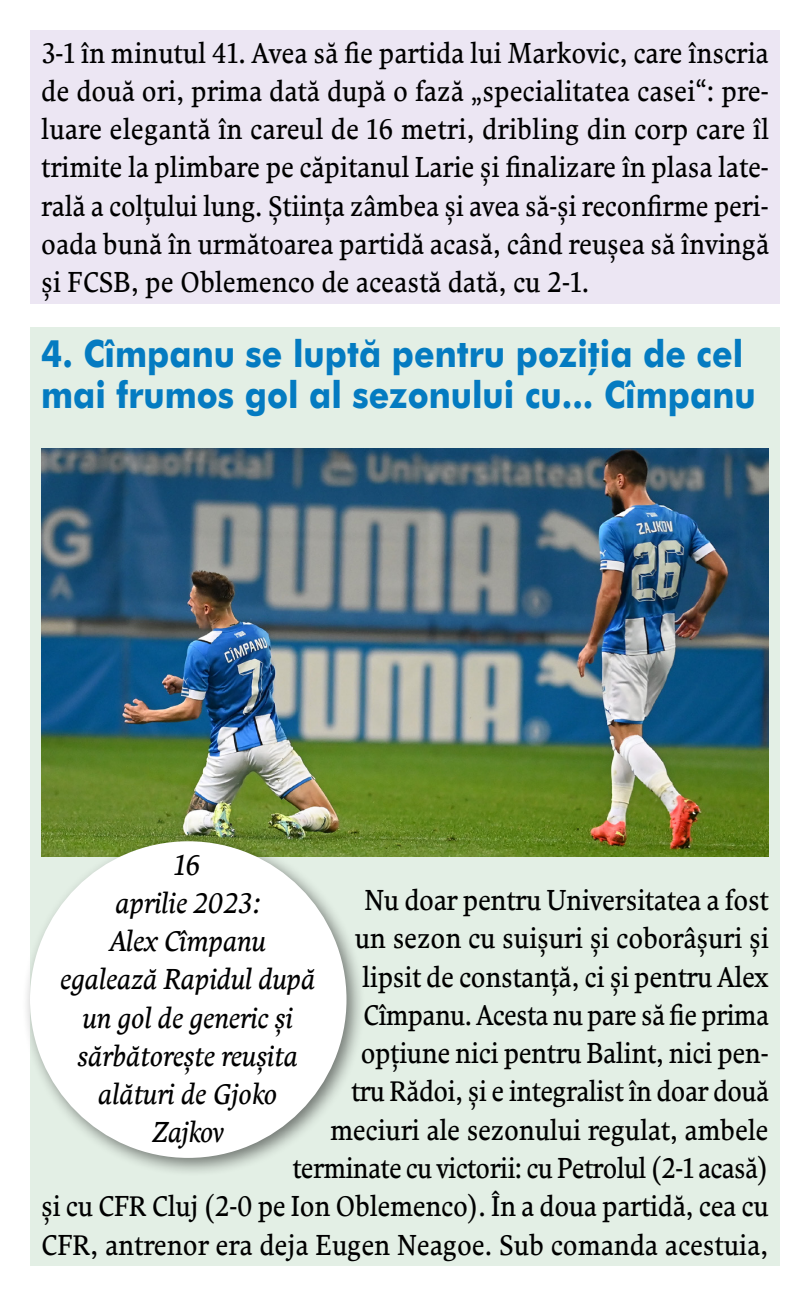
<style>
.page{position:relative;width:810px;height:1298px;background:#fff}
.page>*{position:absolute;margin:0;border:0;box-sizing:border-box;transform-origin:0 0}
.titlu_coloana{font:700 37.5px/41.2px "Futura Ro CE";color:#047bc1;scale:.9 1}
.text{font:28.5px/38.2px "Comenia Serif Pro Ro CE";letter-spacing:-.01em;color:#000;text-align:justify;scale:.9 1}
.sapou{font:italic 28.5px/38.2px "Comenia Serif Pro Ro CE";color:#000;text-align:center;scale:.9 1}
</style>
<div class="page">
<div style="left:30px;top:30px;width:750px;height:273px;background:#ece6f3"></div>
<div style="left:30px;top:327px;width:750px;height:938px;background:#e3efe5"></div>
<img style="left:41px;top:448px;width:728px;height:408px">
<div style="left:21px;top:832px;width:345px;height:345px;background:#000;opacity:.5"></div>
<div style="left:30px;top:841px;width:317px;height:316px;background:#fff;border-radius:50%"></div>
<p class="text" style="left:41px;top:33px;width:810px">3‑1 în minutul 41. Avea să fie partida lui Markovic, care înscria de două ori, prima dată după o fază „specialitatea casei“: pre‑ luare elegantă în careul de 16 metri, dribling din corp care îl trimite la plimbare pe căpitanul Larie şi finalizare în plasa late‑ rală a colţului lung. Ştiinţa zâmbea şi avea să‑şi reconfirme peri‑ oada bună în următoarea partidă acasă, când reuşea să învingă şi FCSB, pe Oblemenco de această dată, cu 2‑1.</p>
<p class="titlu_coloana" style="left:41px;top:331px;width:795px">4. Cîmpanu se luptă pentru poziţia de cel mai frumos gol al sezonului cu... Cîmpanu</p>
<p class="sapou" style="left:60px;top:845px;width:285px">16<br>aprilie 2023:<br>Alex Cîmpanu egalează Rapidul după un gol de generic şi sărbătoreşte reuşita alături de Gjoko<br>Zajkov</p>
<p class="text" style="left:41px;top:880px;width:810px;text-align:right">Nu doar pentru Universitatea a fost<br>un sezon cu suişuri şi coborâşuri şi<br>lipsit de constanţă, ci şi pentru Alex<br>Cîmpanu. Acesta nu pare să fie prima<br>opţiune nici pentru Balint, nici pen‑<br>tru Rădoi, şi e integralist în doar două<br>meciuri ale sezonului regulat, ambele<br>terminate cu victorii: cu Petrolul (2‑1 acasă)<br>şi cu CFR Cluj (2‑0 pe Ion Oblemenco). În a doua partidă, cea cu CFR, antrenor era deja Eugen Neagoe. Sub comanda acestuia,</p>
</div>
